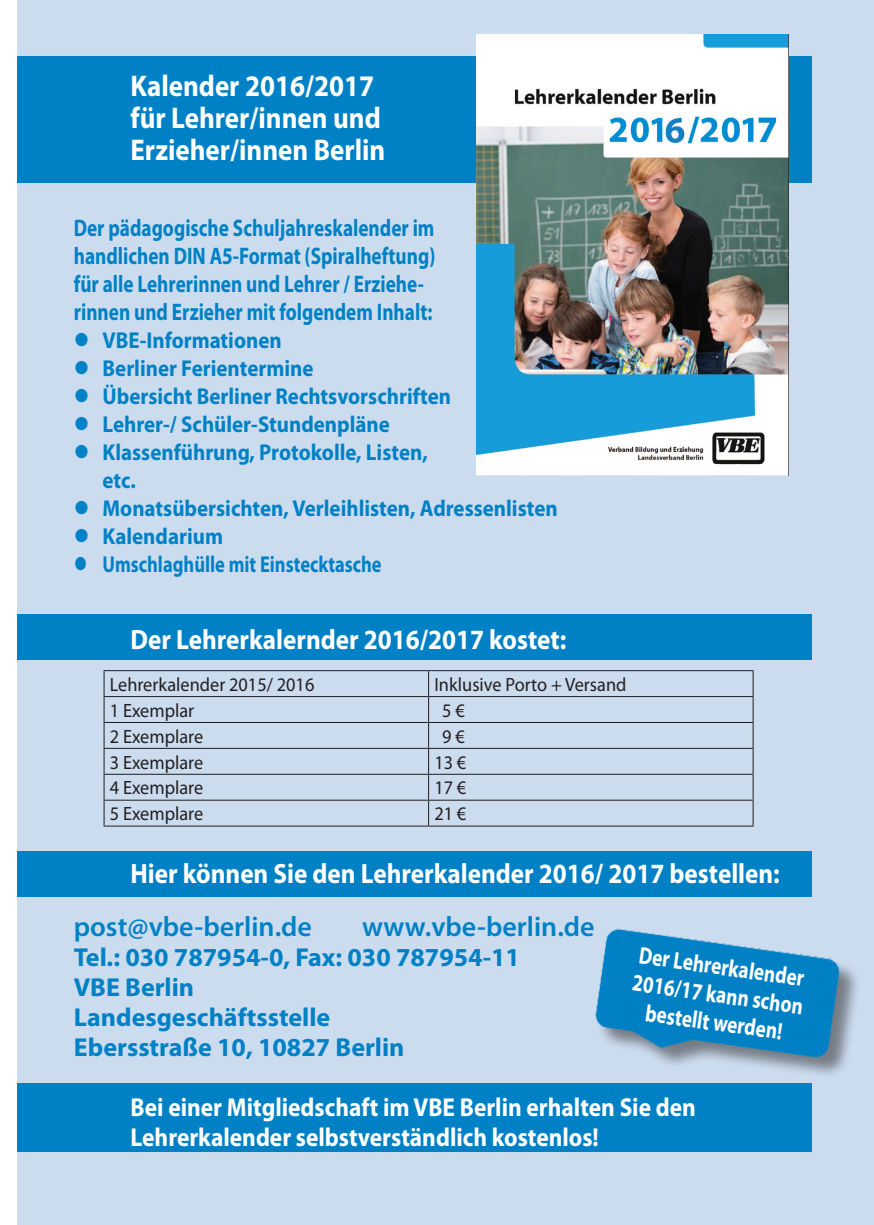
<style>
.page{position:relative;width:874px;height:1225px;background:#fff}
.page>*{position:absolute;margin:0;border:0;box-sizing:border-box;transform-origin:0 0}
.t1{font:700 30px/32px "Myriad Pro";color:#fff;scale:.9 1}
.t2{font:700 28px "Myriad Pro";color:#fff;scale:.9 1}
.t3{font:600 28px "Myriad Pro";color:#0081c5}
.t4{font:700 26px/30px "Myriad Pro";color:#fff;scale:.9 1}
.t5{font:700 26px/30px "Myriad Pro";color:#0081c5}
.t6{font:700 24px/28px "Myriad Pro";color:#0081c5;scale:.8 1}
.t7{font:700 24px/28px "Myriad Pro";color:#fff;text-align:center;scale:.8 1}
.t8{font:700 23px/28px "Myriad Pro";color:#0081c5;scale:.91 1}
.t9{font:700 23px "Myriad Pro";color:#0081c5;scale:.8 1}
.t10{font:19.2px "Myriad Pro";color:#231f20;scale:.95 1}
</style>
<div class="page">
<div style="left:17px;top:0;width:856px;height:1224px;background:#cbdcef"></div>
<div style="left:17px;top:57px;width:794px;height:126px;background:#0081c5"></div>
<img style="left:476px;top:34px;width:312px;height:441px">
<div style="left:17px;top:614px;width:794px;height:45px;background:#0081c5"></div>
<div style="left:17px;top:852px;width:794px;height:45px;background:#0081c5"></div>
<div style="left:17px;top:1083px;width:794px;height:68px;background:#0081c5"></div>
<hr style="left:103px;top:670px;width:325px;height:1px;background:#231f20">
<hr style="left:428px;top:670px;width:325px;height:1px;background:#231f20">
<hr style="left:103px;top:696px;width:325px;height:1px;background:#231f20">
<hr style="left:428px;top:696px;width:325px;height:1px;background:#231f20">
<hr style="left:103px;top:722px;width:325px;height:1px;background:#231f20">
<hr style="left:428px;top:722px;width:325px;height:1px;background:#231f20">
<hr style="left:103px;top:748px;width:325px;height:1px;background:#231f20">
<hr style="left:428px;top:748px;width:325px;height:1px;background:#231f20">
<hr style="left:103px;top:774px;width:325px;height:1px;background:#231f20">
<hr style="left:428px;top:774px;width:325px;height:1px;background:#231f20">
<hr style="left:103px;top:799px;width:325px;height:1px;background:#231f20">
<svg style="left:103px;top:671px;width:1px;height:154px"></svg>
<hr style="left:428px;top:799px;width:325px;height:1px;background:#231f20">
<svg style="left:428px;top:671px;width:1px;height:154px"></svg>
<svg style="left:752px;top:671px;width:1px;height:154px"></svg>
<hr style="left:103px;top:825px;width:325px;height:1px;background:#231f20">
<hr style="left:428px;top:825px;width:325px;height:1px;background:#231f20">
<div style="left:597px;top:931px;width:263px;height:148px;background:#231f20;opacity:.5"></div>
<img style="left:595px;top:928px;width:246px;height:143px">
<h1 class="t1" style="left:130px;top:69px;width:284px">Kalender 2016/2017 für Lehrer/innen und<br>Erzieher/innen Berlin</h1>
<p class="t6" style="left:74px;top:213px;width:453px">Der pädagogische Schuljahreskalender im handlichen DIN A5-Format (Spiralheftung) für alle Lehrerinnen und Lehrer / Erziehe&shy;rinnen und Erzieher mit folgendem Inhalt:</p>
<p class="t8" style="left:74px;top:326px;width:230px">● VBE-Informationen</p>
<p class="t8" style="left:74px;top:354px;width:265px">● Berliner Ferientermine</p>
<p class="t8" style="left:74px;top:382px;width:416px">● Übersicht Berliner Rechtsvorschriften</p>
<p class="t8" style="left:74px;top:410px;width:349px">● Lehrer-/ Schüler-Stundenpläne</p>
<p class="t8" style="left:102px;top:438px;width:359px;text-indent:-29px">● Klassenführung, Protokolle, Listen, etc.</p>
<p class="t8" style="left:74px;top:494px;width:533px">● Monatsübersichten, Verleihlisten, Adressenlisten</p>
<p class="t8" style="left:74px;top:522px;width:165px">● Kalendarium</p>
<p class="t9" style="left:74px;top:550px;width:386px">● Umschlaghülle mit Einstecktasche</p>
<p class="t2" style="left:130px;top:621px;width:485px">Der Lehrerkalernder 2016/2017 kostet:</p>
<p class="t10" style="left:110px;top:672px;width:217px">Lehrerkalender 2015/ 2016</p>
<p class="t10" style="left:434px;top:672px;width:204px">Inklusive Porto + Versand</p>
<p class="t10" style="left:110px;top:698px;width:90px">1 Exemplar</p>
<p class="t10" style="left:442px;top:698px;width:25px">5 €</p>
<p class="t10" style="left:110px;top:724px;width:100px">2 Exemplare</p>
<p class="t10" style="left:442px;top:724px;width:25px">9 €</p>
<p class="t10" style="left:110px;top:750px;width:100px">3 Exemplare</p>
<p class="t10" style="left:434px;top:750px;width:35px">13 €</p>
<p class="t10" style="left:110px;top:776px;width:100px">4 Exemplare</p>
<p class="t10" style="left:434px;top:776px;width:35px">17 €</p>
<p class="t10" style="left:110px;top:802px;width:100px">5 Exemplare</p>
<p class="t10" style="left:434px;top:802px;width:35px">21 €</p>
<p class="t2" style="left:130px;top:855px;width:722px">Hier können Sie den Lehrerkalender 2016/ 2017 bestellen:</p>
<p class="t3" style="left:74px;top:908px;width:239px">post@vbe-berlin.de</p>
<p class="t3" style="left:362px;top:908px;width:234px">www.vbe-berlin.de</p>
<p class="t5" style="left:74px;top:941px;width:447px">Tel.: 030 787954-0, Fax: 030 787954-11<br>VBE Berlin<br>Landesgeschäftsstelle<br>Ebersstraße 10, 10827 Berlin</p>
<p class="t4" style="left:130px;top:1091px;width:629px">Bei einer Mitgliedschaft im VBE Berlin erhalten Sie den<br>Lehrerkalender selbstverständlich kostenlos!</p>
<p class="t7" style="left:638px;top:940px;width:216px;rotate:8deg">Der Lehrerkalender<br>2016/17 kann schon bestellt werden!</p>
</div>
